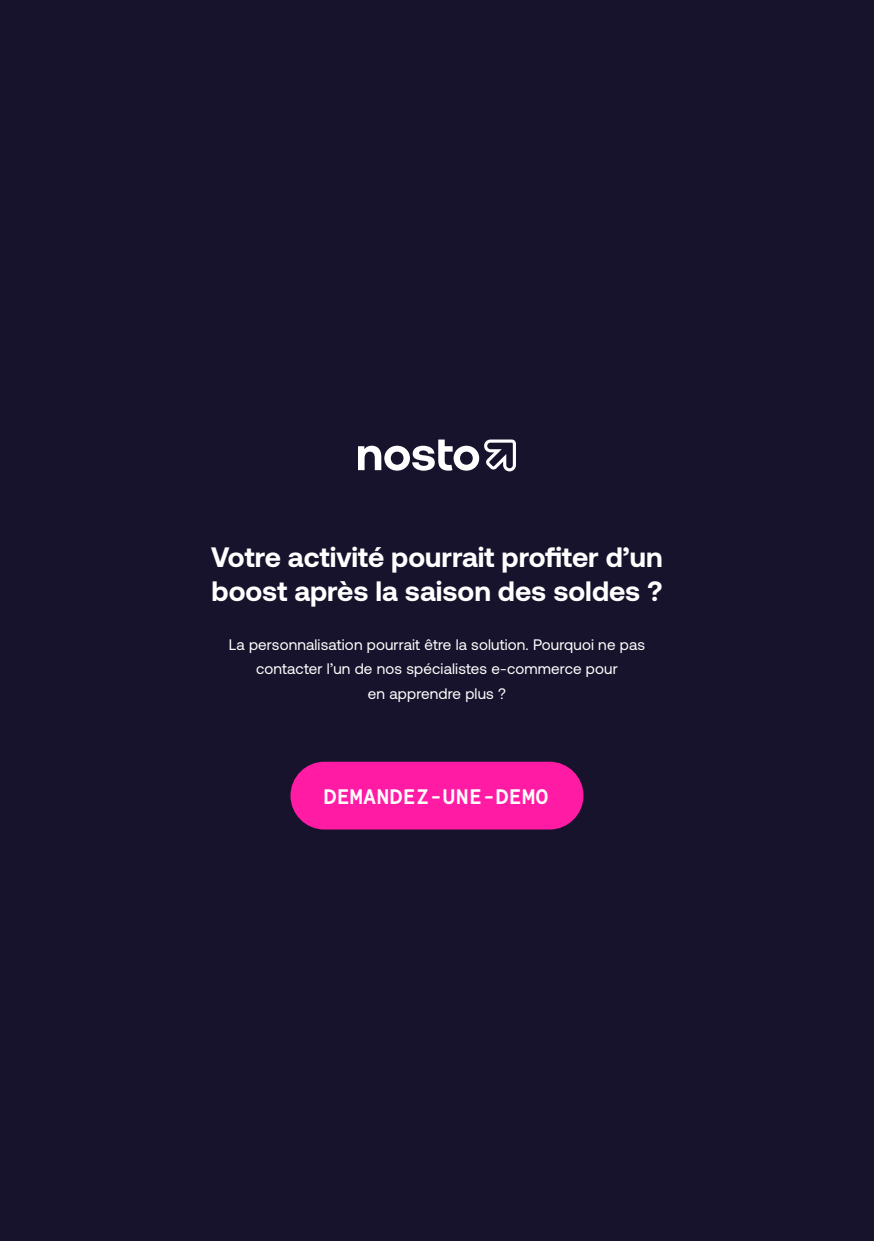
<style>
.page{position:relative;width:874px;height:1241px;background:#fff}
.page>*{position:absolute;margin:0;border:0;box-sizing:border-box;transform-origin:0 0}
.t1{font:700 28px/33.2px "Aeonik";color:#fff}
.t2{font:700 21px "Apercu Mono";letter-spacing:.01em;color:#fff}
.t3{font:15.22px/24.5px "Aeonik";letter-spacing:.01em;color:#fff;text-align:center}
</style>
<div class="page">
<div style="left:0;top:0;width:873px;height:1240px;background:#18132c"></div>
<div style="left:290px;top:761px;width:293px;height:68px;background:#ff1ba4;border-radius:34px"></div>
<svg style="left:358px;top:439px;width:157px;height:32px"></svg>
<h1 class="t1" style="left:211px;top:540px;width:453px">Votre activité pourrait profiter d’un boost après la saison des soldes ?</h1>
<p class="t3" style="left:229px;top:632px;width:417px">La personnalisation pourrait être la solution. Pourquoi ne pas contacter l’un de nos spécialistes e-commerce pour<br>en apprendre plus ?</p>
<h2 class="t2" style="left:323px;top:783px;width:226px">DEMANDEZ-UNE-DEMO</h2>
</div>
